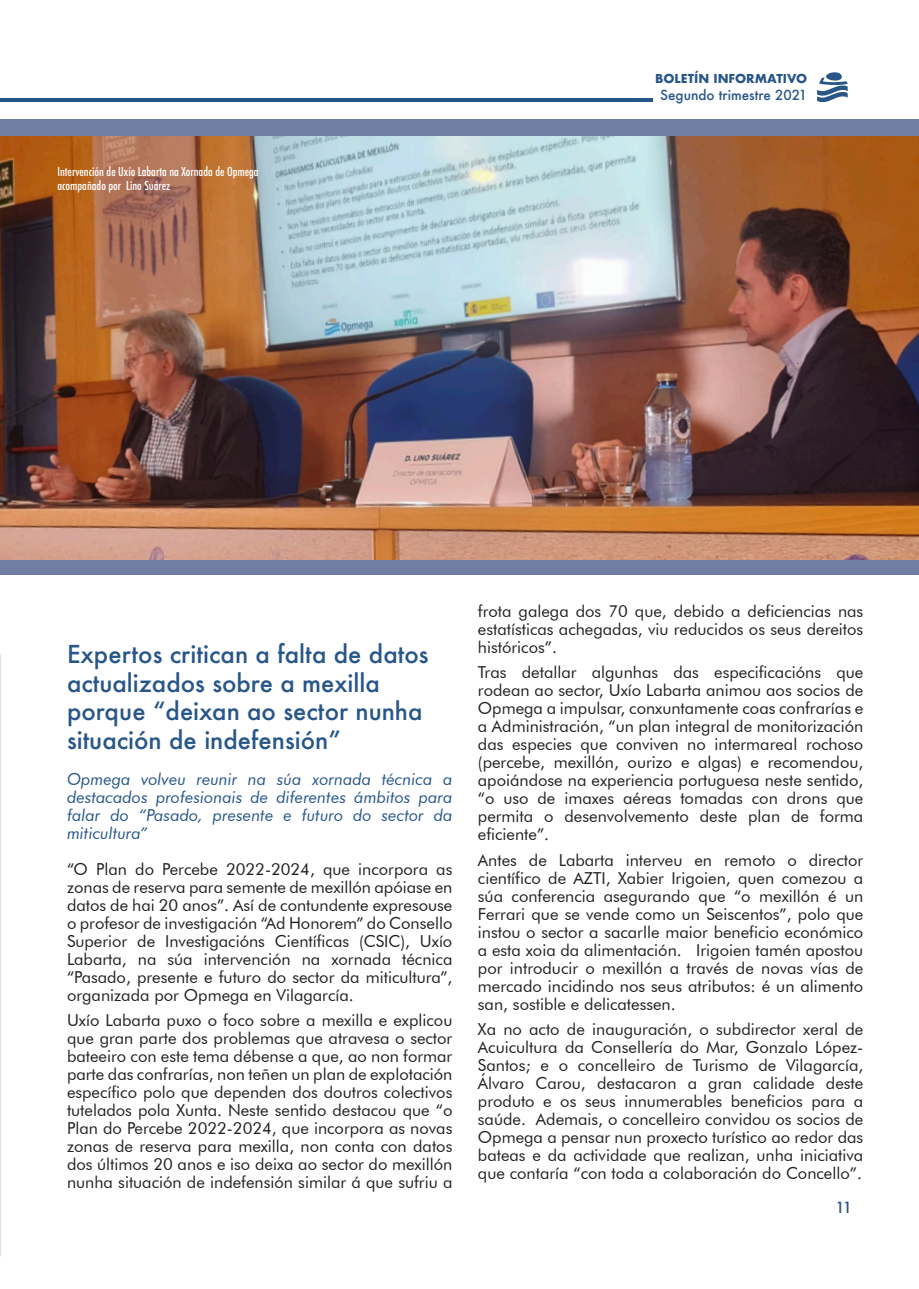
<style>
.page{position:relative;width:919px;height:1289px;background:#fff}
.page>*{position:absolute;margin:0;border:0;box-sizing:border-box;transform-origin:0 0}
.Título{font:500 24px/28.5px "Futura";color:#285689}
.t1{font:16.5px/18px "Futura BT";color:#231f20;text-align:justify}
.Subtítulo{font:italic 16.5px/18px "Futura BT";color:#28578a;text-align:justify}
.t2{font:500 15px "Futura";color:#285688}
.t3{font:500 13.5px "Futura";color:#285688}
.Leyenda_fotografía{font:500 condensed 12px "Futura";color:#fff}
.t4{font:700 12px "Futura";color:#285688}
</style>
<div class="page">
<svg style="left:817px;top:72px;width:30px;height:31px"></svg>
<hr style="left:0;top:99px;width:652px;height:3px;background:#265688">
<div style="left:0;top:119px;width:918px;height:456px;background:#707ea4"></div>
<img style="left:0;top:136px;width:918px;height:423px">
<p class="Leyenda_fotografía" style="left:57px;top:164px;width:203px">Intervención de Uxío Labarta na Xornada de Opmega</p>
<p class="Leyenda_fotografía" style="left:57px;top:178px;width:114px">acompañado por Lino Suárez</p>
<p class="t4" style="left:655px;top:70px;width:154px">BOLETÍN INFORMATIVO</p>
<p class="t3" style="left:660px;top:85px;width:148px">Segundo trimestre 2021</p>
<p class="Título" style="left:67px;top:639px;width:363px">Expertos critican a falta de datos actualizados sobre a mexilla porque “deixan ao sector nunha situación de indefensión”</p>
<p class="Subtítulo" style="left:67px;top:769px;width:387px">Opmega volveu reunir na súa xornada técnica a destacados profesionais de diferentes ámbitos para falar do “Pasado, presente e futuro do sector da miticultura”</p>
<p class="t1" style="left:67px;top:859px;width:387px">“O Plan do Percebe 2022-2024, que incorpora as zonas de reserva para semente de mexillón apóiase en datos de hai 20 anos”. Así de contundente expresouse o profesor de investigación “Ad Honorem” do Consello Superior de Investigacións Científicas (CSIC), Uxío Labarta, na súa intervención na xornada técnica “Pasado, presente e futuro do sector da miticultura”, organizada por Opmega en Vilagarcía.</p>
<p class="t1" style="left:67px;top:1011px;width:387px">Uxío Labarta puxo o foco sobre a mexilla e explicou que gran parte dos problemas que atravesa o sector bateeiro con este tema débense a que, ao non formar parte das confrarías, non teñen un plan de explotación específico polo que dependen dos doutros colectivos tutelados pola Xunta. Neste sentido destacou que “o Plan do Percebe 2022-2024, que incorpora as novas zonas de reserva para mexilla, non conta con datos dos últimos 20 anos e iso deixa ao sector do mexillón nunha situación de indefensión similar á que sufriu a</p>
<p class="t1" style="left:478px;top:601px;width:387px">frota galega dos 70 que, debido a deficiencias nas estatísticas achegadas, viu reducidos os seus dereitos históricos”.</p>
<p class="t1" style="left:478px;top:663px;width:387px">Tras detallar algunhas das especificacións que rodean ao sector, Uxío Labarta animou aos socios de Opmega a impulsar, conxuntamente coas confrarías e a Administración, “un plan integral de monitorización das especies que conviven no intermareal rochoso (percebe, mexillón, ourizo e algas) e recomendou, apoiándose na experiencia portuguesa neste sentido, “o uso de imaxes aéreas tomadas con drons que permita o desenvolvemento deste plan de forma eficiente”.</p>
<p class="t1" style="left:478px;top:850px;width:387px">Antes de Labarta interveu en remoto o director científico de AZTI, Xabier Irigoien, quen comezou a súa conferencia asegurando que “o mexillón é un Ferrari que se vende como un Seiscentos”, polo que instou o sector a sacarlle maior beneficio económico a esta xoia da alimentación. Irigoien tamén apostou por introducir o mexillón a través de novas vías de mercado incidindo nos seus atributos: é un alimento san, sostible e delicatessen.</p>
<p class="t1" style="left:478px;top:1020px;width:387px">Xa no acto de inauguración, o subdirector xeral de Acuicultura da Consellería do Mar, Gonzalo López-Santos; e o concelleiro de Turismo de Vilagarcía, Álvaro Carou, destacaron a gran calidade deste produto e os seus innumerables beneficios para a saúde. Ademais, o concelleiro convidou os socios de Opmega a pensar nun proxecto turístico ao redor das bateas e da actividade que realizan, unha iniciativa que contaría “con toda a colaboración do Concello”.</p>
<p class="t2" style="left:835px;top:1196px;width:18px">11</p>
</div>
